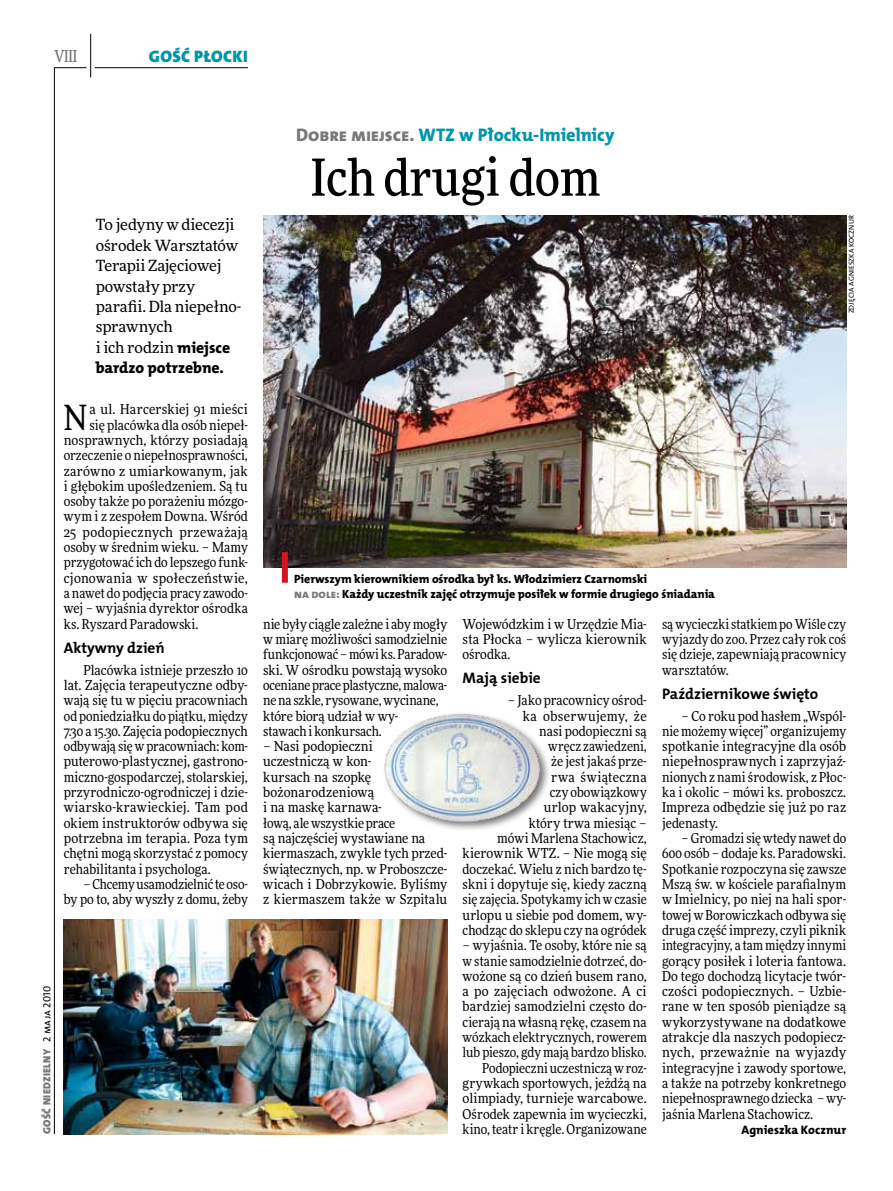
<style>
.page{position:relative;width:893px;height:1191px;background:#fff}
.page>*{position:absolute;margin:0;border:0;box-sizing:border-box;transform-origin:0 0}
.t1{font:500 51px "Freeday Narrow";color:#000}
.t2{font:34.8px "Freeday Narrow News";color:#000}
.t3{font:18.3px "The Mix HP8 Ex Bld";letter-spacing:-.005em;color:#0096aa}
.t4{font:16.65px "The Mix HP9 Blk";letter-spacing:.02em;color:#0096aa}
.t5{font:500 16.5px "Freeday Narrow";color:#787779;scale:.9 1}
.t6{font:15.75px "The Mix HP8 Ex Bld";letter-spacing:-.005em;color:#000}
.t7{font:15.45px/20.4px "Freeday News";letter-spacing:-.01em;color:#000}
.t8{font:15.3px "The Mix HP7 Bld";color:#000}
.t9{font:13.65px/15.3px "Freeday Narrow News";color:#000;text-align:justify}
.t10{font:13.65px "Freeday Narrow News";letter-spacing:.025em;color:#000}
.t11{font:12.3px "The Mix HP8 Ex Bld";color:#000}
.t12{font:12px/15.3px "The Mix HP8 Ex Bld";letter-spacing:-.005em;color:#000}
.t13{font:10.5px "The Mix HP9 Blk";letter-spacing:.025em;color:#787779}
.t14{font:7.2px "The Mix HP5 Plain";letter-spacing:.015em;color:#000}
.s1{font-family:"The Mix HP8 Ex Bld";font-size:15.75px}
.s2{font-family:"The Mix HP5 Plain";color:#000}
.s3{color:#787779}
</style>
<div class="page">
<hr style="left:54px;top:67px;width:1px;height:1067px;background:#000">
<hr style="left:90px;top:34px;width:1px;height:43px;background:#000">
<hr style="left:54px;top:67px;width:32px;height:1px;background:#000">
<hr style="left:95px;top:67px;width:153px;height:1px;background:#000">
<img style="left:263px;top:215px;width:583px;height:352px">
<div style="left:282px;top:552px;width:6px;height:31px;background:#d3151f"></div>
<img style="left:64px;top:919px;width:383px;height:215px">
<div style="left:381px;top:711px;width:169px;height:120px;background:#000;opacity:.55"></div>
<img style="left:383px;top:712px;width:159px;height:110px">
<p class="t5" style="left:54px;top:46px;width:27px">VIII</p>
<p class="t4" style="left:149px;top:46px;width:100px">GOŚĆ PŁOCKI</p>
<p class="t7" style="left:96px;top:214px;width:147px">To jedyny w diecezji ośrodek Warsztatów<br>Terapii Zajęciowej powstały przy parafii. Dla niepełno&shy;sprawnych<br>i ich rodzin <span class="s1">miejsce</span></p>
<p class="t6" style="left:96px;top:358px;width:130px">bardzo potrzebne.</p>
<h2 class="t2" style="left:64px;top:396px;width:25px">N</h2>
<p class="t9" style="left:89px;top:401px;width:160px">a ul. Harcerskiej 91 mieści</p>
<p class="t9" style="left:89px;top:417px;width:160px">się placówka dla osób niepeł-</p>
<p class="t9" style="left:64px;top:432px;width:186px">nosprawnych, którzy posiadają</p>
<p class="t9" style="left:64px;top:447px;width:186px">orzeczenie o niepełnosprawności,</p>
<p class="t9" style="left:64px;top:463px;width:186px">zarówno z umiarkowanym, jak</p>
<p class="t9" style="left:64px;top:478px;width:186px">i głębokim upośledzeniem. Są tu</p>
<p class="t9" style="left:64px;top:493px;width:186px">osoby także po porażeniu mózgo-</p>
<p class="t9" style="left:64px;top:509px;width:186px">wym i z zespołem Downa. Wśród</p>
<p class="t10" style="left:64px;top:523px;width:186px">25 podopiecznych przeważają</p>
<p class="t9" style="left:64px;top:539px;width:186px">osoby w średnim wieku. – Mamy</p>
<p class="t9" style="left:64px;top:555px;width:186px">przygotować ich do lepszego funk-</p>
<p class="t10" style="left:64px;top:569px;width:186px">cjonowania w społeczeństwie,</p>
<p class="t9" style="left:64px;top:585px;width:186px">a nawet do podjęcia pracy zawodo-</p>
<p class="t9" style="left:64px;top:600px;width:186px">wej – wyjaśnia dyrektor ośrodka</p>
<p class="t9" style="left:64px;top:616px;width:136px">ks. Ryszard Paradowski.</p>
<p class="t8" style="left:64px;top:638px;width:102px">Aktywny dzień</p>
<p class="t9" style="left:64px;top:662px;width:186px;text-indent:20px">Placówka istnieje przeszło 10 lat. Zajęcia terapeutyczne odby&shy;wają się tu w pięciu pracowniach od poniedziałku do piątku, między 7.30 a 15.30. Zajęcia podopiecznych odbywają się w pracowniach: kom&shy;puterowo-plastycznej, gastrono&shy;miczno-gospodarczej, stolarskiej, przyrodniczo-ogrodniczej i dzie&shy;wiarsko-krawieckiej. Tam pod okiem instruktorów odbywa się potrzebna im terapia. Poza tym chętni mogą skorzystać z pomocy rehabilitanta i psychologa.</p>
<p class="t9" style="left:64px;top:876px;width:186px;text-align:right">– Chcemy usamodzielnić te oso-<br>by po to, aby wyszły z domu, żeby</p>
<p class="t13" style="left:40px;top:1134px;width:149px;rotate:-90deg">GOŚĆ NIEDZIELNY <span class="s2">2 maja 2010</span></p>
<h3 class="t3" style="left:296px;top:123px;width:320px"><span class="s3">Dobre miejsce.</span> WTZ w Płocku-Imielnicy</h3>
<h1 class="t1" style="left:311px;top:146px;width:291px">Ich drugi dom</h1>
<p class="t12" style="left:294px;top:571px;width:422px">Pierwszym kierownikiem ośrodka był ks. Włodzimierz Czarnomski<br><span class="s3">na dole:</span> Każdy uczestnik zajęć otrzymuje posiłek w formie drugiego śniadania</p>
<p class="t14" style="left:847px;top:313px;width:100px;rotate:-90deg">zdjęcia agnieszka kocznur</p>
<p class="t9" style="left:263px;top:616px;width:186px;text-align:left">nie były ciągle zależne i aby mogły w miarę możliwości samodzielnie funkcjonować – mówi ks. Paradow&shy;ski. W ośrodku powstają wysoko oceniane prace plastyczne, malowa&shy;ne na szkle, rysowane, wycinane, które biorą udział w wy-<br>stawach i konkursach.</p>
<p class="t9" style="left:263px;top:738px;width:186px;text-align:left">– Nasi podopieczni<br>uczestniczą w kon-<br>kursach na szopkę bożonarodzeniową<br>i na maskę karnawa-<br>łową, ale wszystkie prace<br>są najczęściej wystawiane na kiermaszach, zwykle tych przed&shy;świątecznych, np. w Proboszcze&shy;wicach i Dobrzykowie. Byliśmy z kiermaszem także w Szpitalu</p>
<p class="t9" style="left:463px;top:616px;width:186px">Wojewódzkim i w Urzędzie Mia&shy;sta Płocka – wylicza kierownik ośrodka.</p>
<p class="t8" style="left:463px;top:668px;width:80px">Mają siebie</p>
<p class="t9" style="left:463px;top:692px;width:186px;text-align:right">– Jako pracownicy ośrod-<br>ka obserwujemy, że<br>nasi podopieczni są<br>wręcz zawiedzeni,<br>że jest jakaś prze-<br>rwa świąteczna<br>czy obowiązkowy<br>urlop wakacyjny,<br>który trwa miesiąc –<br>mówi Marlena Stachowicz, kierownik WTZ. – Nie mogą się doczekać. Wielu z nich bardzo tę&shy;skni i dopytuje się, kiedy zaczną się zajęcia. Spotykamy ich w czasie urlopu u siebie pod domem, wy&shy;chodząc do sklepu czy na ogródek</p>
<p class="t9" style="left:463px;top:937px;width:186px;text-align:right">– wyjaśnia. Te osoby, które nie są w stanie samodzielnie dotrzeć, do&shy;wożone są co dzień busem rano, a po zajęciach odwożone. A ci bardziej samodzielni często do&shy;cierają na własną rękę, czasem na wózkach elektrycznych, rowerem lub pieszo, gdy mają bardzo blisko.<br>Podopieczni uczestniczą w roz&shy;grywkach sportowych, jeżdżą na olimpiady, turnieje warcabowe.<br>Ośrodek zapewnia im wycieczki, kino, teatr i kręgle. Organizowane</p>
<p class="t9" style="left:662px;top:616px;width:186px">są wycieczki statkiem po Wiśle czy wyjazdy do zoo. Przez cały rok coś się dzieje, zapewniają pracownicy warsztatów.</p>
<p class="t8" style="left:662px;top:683px;width:158px">Październikowe święto</p>
<p class="t9" style="left:662px;top:708px;width:186px;text-indent:20px">– Co roku pod hasłem „Wspól&shy;nie możemy więcej” organizujemy spotkanie integracyjne dla osób niepełnosprawnych i zaprzyjaź&shy;nionych z nami środowisk, z Płoc&shy;ka i okolic – mówi ks. proboszcz.<br>Impreza odbędzie się już po raz jedenasty.</p>
<p class="t9" style="left:662px;top:830px;width:186px;text-indent:20px">– Gromadzi się wtedy nawet do 600 osób – dodaje ks. Paradowski.<br>Spotkanie rozpoczyna się zawsze Mszą św. w kościele parafialnym w Imielnicy, po niej na hali spor&shy;towej w Borowiczkach odbywa się druga część imprezy, czyli piknik integracyjny, a tam między innymi gorący posiłek i loteria fantowa.<br>Do tego dochodzą licytacje twór&shy;czości podopiecznych. – Uzbie&shy;rane w ten sposób pieniądze są wykorzystywane na dodatkowe atrakcje dla naszych podopiecz&shy;nych, przeważnie na wyjazdy integracyjne i zawody sportowe, a także na potrzeby konkretnego niepełnosprawnego dziecka – wy&shy;jaśnia Marlena Stachowicz.</p>
<p class="t11" style="left:741px;top:1122px;width:106px">Agnieszka Kocznur</p>
</div>
